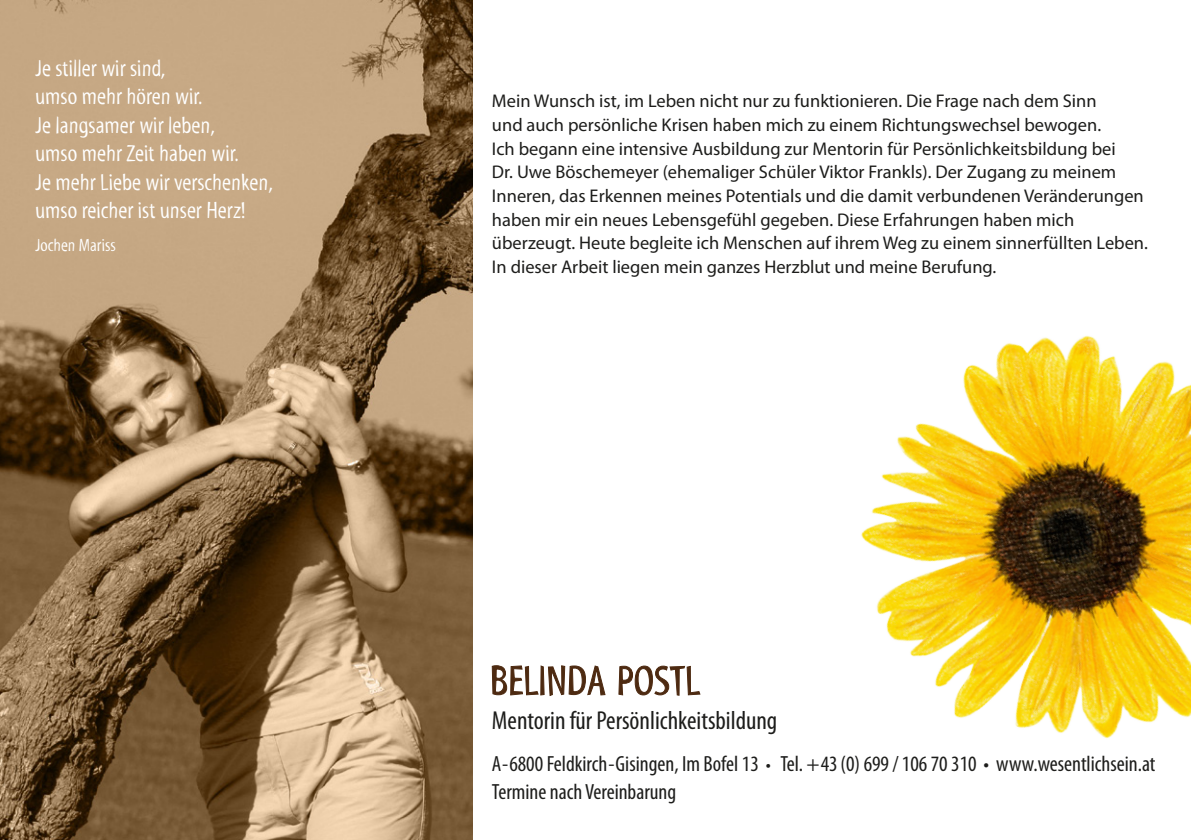
<style>
.page{position:relative;width:1191px;height:840px;background:#fff}
.page>*{position:absolute;margin:0;border:0;box-sizing:border-box;transform-origin:0 0}
.t1{font:condensed 26px "Myriad Pro";color:#1d1d1b}
.t2{font:23.6px/28.4px "Myriad Std Tilt";color:#fff}
.t3{font:condensed 22px/28px "Myriad Pro";color:#1d1d1b}
.t4{font:18.4px/23.6px "Myriad Pro";color:#1d1d1b}
.t5{font:18px "Myriad Std Tilt";color:#fff}
.s1{font-size:19.8px}
</style>
<div class="page">
<img style="left:0;top:0;width:472px;height:839px">
<svg style="left:492px;top:665px;width:208px;height:30px"></svg>
<img style="left:861px;top:335px;width:330px;height:403px">
<p class="t2" style="left:35px;top:54px;width:239px">Je stiller wir sind,<br>umso mehr hören wir.<br>Je langsamer wir leben,<br>umso mehr Zeit haben wir.<br>Je mehr Liebe wir verschenken, umso reicher ist unser Herz!</p>
<p class="t5" style="left:35px;top:235px;width:82px">Jochen Mariss</p>
<p class="t4" style="left:492px;top:89px;width:657px">Mein Wunsch ist, im Leben nicht nur zu funktionieren. Die Frage nach dem Sinn<br>und auch persönliche Krisen haben mich zu einem Richtungswechsel bewogen.<br>Ich begann eine intensive Ausbildung zur Mentorin für Persönlichkeitsbildung bei<br>Dr. Uwe Böschemeyer (ehemaliger Schüler Viktor Frankls). Der Zugang zu meinem Inneren, das Erkennen meines Potentials und die damit verbundenen Veränderungen haben mir ein neues Lebensgefühl gegeben. Diese Erfahrungen haben mich überzeugt. Heute begleite ich Menschen auf ihrem Weg zu einem sinnerfüllten Leben.<br>In dieser Arbeit liegen mein ganzes Herzblut und meine Berufung.</p>
<h1 class="t1" style="left:492px;top:704px;width:287px">Mentorin für Persönlichkeitsbildung</h1>
<p class="t3" style="left:492px;top:749px;width:665px">A-6800 Feldkirch-Gisingen, Im Bofel 13 <span class="s1">•</span> Tel. +43 (0) 699 / 106 70 310 • www.wesentlichsein.at<br>Termine nach Vereinbarung</p>
</div>
